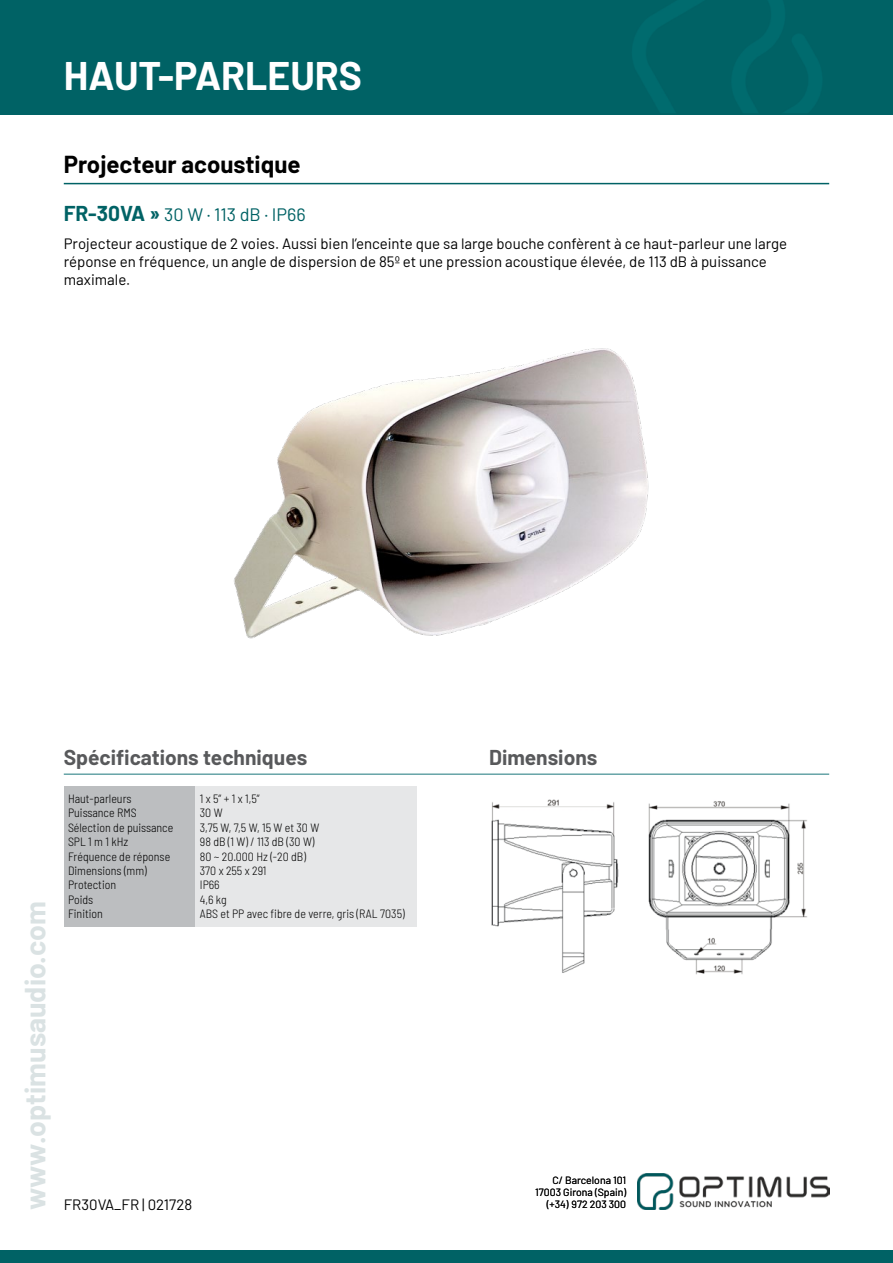
<style>
.page{position:relative;width:893px;height:1263px;background:#fff}
.page>*{position:absolute;margin:0;border:0;box-sizing:border-box;transform-origin:0 0}
.t1{font:700 39px "Barlow";color:#fff}
.t2{font:700 28.5px "Barlow";color:#dae2e3}
.t3{font:700 24px "Barlow";color:#000}
.t4{font:700 21px "Barlow";color:#58595b}
.t5{font:18px "Barlow";color:#006265}
.t6{font:15px/18px "Barlow";color:#000}
.t7{font:300 semi-condensed 12px/14.4px "Barlow";color:#000}
.t8{font:10.5px/12px "Barlow";color:#000;text-align:right}
.s1{font-weight:700;font-size:21px}
</style>
<div class="page">
<div style="left:0;top:0;width:893px;height:115px;background:#006265"></div>
<img style="left:638px;top:1174px;width:191px;height:35px">
<div style="left:0;top:1250px;width:893px;height:13px;background:#006265"></div>
<hr style="left:64px;top:774px;width:765px;height:1px;background:#1a767b">
<hr style="left:64px;top:183px;width:765px;height:1px;background:#006265">
<img style="left:491px;top:799px;width:316px;height:176px">
<img style="left:234px;top:348px;width:415px;height:291px">
<div style="left:64px;top:787px;width:132px;height:140px;background:#bcbec0"></div>
<div style="left:196px;top:787px;width:221px;height:140px;background:#e6e7e8"></div>
<h1 class="t1" style="left:64px;top:47px;width:300px">HAUT-PARLEURS</h1>
<h3 class="t3" style="left:64px;top:146px;width:238px">Projecteur acoustique</h3>
<h3 class="t5" style="left:64px;top:201px;width:243px"><span class="s1">FR-30VA »</span> 30 W · 113 dB · IP66</h3>
<p class="t6" style="left:64px;top:233px;width:725px">Projecteur acoustique de 2 voies. Aussi bien l’enceinte que sa large bouche confèrent à ce haut-parleur une large réponse en fréquence, un angle de dispersion de 85º et une pression acoustique élevée, de 113 dB à puissance maximale.</p>
<h2 class="t2" style="left:14px;top:1210px;width:310px;rotate:-90deg">www.optimusaudio.com</h2>
<h3 class="t4" style="left:64px;top:742px;width:245px">Spécifications techniques</h3>
<h3 class="t4" style="left:489px;top:742px;width:110px">Dimensions</h3>
<p class="t7" style="left:68px;top:790px;width:107px">Haut-parleurs<br>Puissance RMS<br>Sélection de puissance<br>SPL 1 m 1 kHz<br>Fréquence de réponse<br>Dimensions (mm)<br>Protection<br>Poids<br>Finition</p>
<p class="t7" style="left:200px;top:790px;width:206px">1 x 5” + 1 x 1,5”<br>30 W<br>3,75 W, 7,5 W, 15 W et 30 W<br>98 dB (1 W) / 113 dB (30 W)<br>80 ~ 20.000 Hz (-20 dB)<br>370 x 255 x 291<br>IP66<br>4,6 kg<br>ABS et PP avec fibre de verre, gris (RAL 7035)</p>
<p class="t6" style="left:64px;top:1194px;width:130px">FR30VA_FR | 021728</p>
<p class="t8" style="left:535px;top:1173px;width:92px">C/ Barcelona 101<br>17003 Girona (Spain) (+34) 972 203 300</p>
</div>
